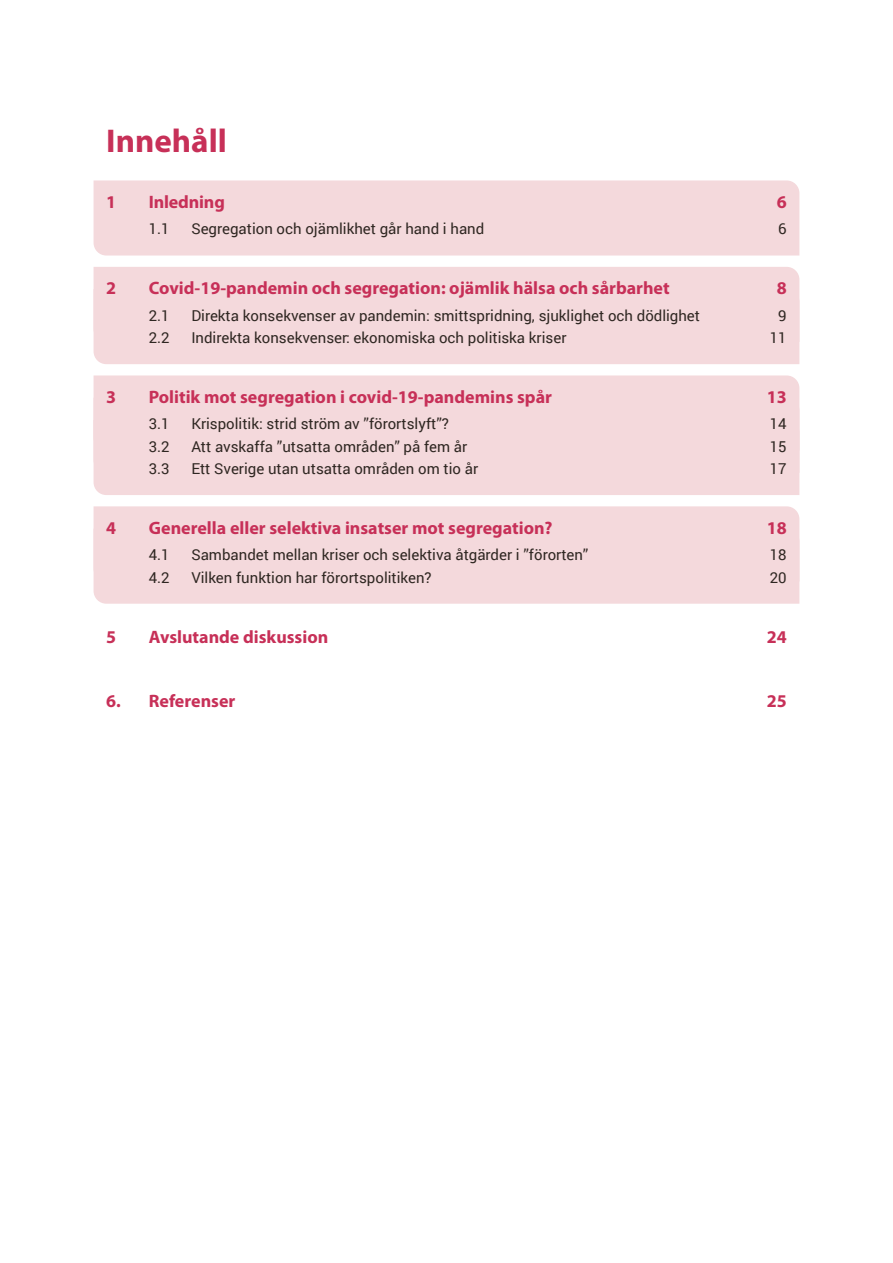
<style>
.page{position:relative;width:893px;height:1263px;background:#fff}
.page>*{position:absolute;margin:0;border:0;box-sizing:border-box;transform-origin:0 0}
.R_TOC{font:700 33px "Myriad Pro";color:#c73058}
.t1{font:700 18px "Myriad Pro";color:#c73058}
.t2{font:15px "Roboto";color:#2f2722}
</style>
<div class="page">
<div style="left:94px;top:180px;width:705px;height:76px;background:#f4d9dc"></div>
<div style="left:94px;top:267px;width:705px;height:22px;background:#f4d9dc"></div>
<div style="left:94px;top:289px;width:705px;height:75px;background:#f4d9dc"></div>
<div style="left:94px;top:375px;width:705px;height:23px;background:#f4d9dc"></div>
<div style="left:94px;top:398px;width:705px;height:22px;background:#f4d9dc"></div>
<div style="left:94px;top:420px;width:705px;height:75px;background:#f4d9dc"></div>
<div style="left:94px;top:506px;width:705px;height:23px;background:#f4d9dc"></div>
<div style="left:94px;top:529px;width:705px;height:75px;background:#f4d9dc"></div>
<p class="R_TOC" style="left:106px;top:120px;width:122px">Innehåll</p>
<p class="t1" style="left:106px;top:190px;width:11px">1</p>
<p class="t1" style="left:149px;top:190px;width:78px">Inledning</p>
<p class="t1" style="left:777px;top:190px;width:11px">6</p>
<p class="t2" style="left:149px;top:219px;width:22px">1.1</p>
<p class="t2" style="left:191px;top:219px;width:294px">Segregation och ojämlikhet går hand i hand</p>
<p class="t2" style="left:778px;top:219px;width:10px">6</p>
<p class="t1" style="left:106px;top:276px;width:11px">2</p>
<p class="t1" style="left:149px;top:276px;width:522px">Covid-19-pandemin och segregation: ojämlik hälsa och sårbarhet</p>
<p class="t1" style="left:777px;top:276px;width:11px">8</p>
<p class="t2" style="left:149px;top:305px;width:22px">2.1</p>
<p class="t2" style="left:191px;top:305px;width:510px">Direkta konsekvenser av pandemin: smittspridning, sjuklighet och dödlighet</p>
<p class="t2" style="left:778px;top:305px;width:10px">9</p>
<p class="t2" style="left:149px;top:327px;width:22px">2.2</p>
<p class="t2" style="left:191px;top:327px;width:377px">Indirekta konsekvenser: ekonomiska och politiska kriser</p>
<p class="t2" style="left:770px;top:327px;width:18px">11</p>
<p class="t1" style="left:106px;top:385px;width:11px">3</p>
<p class="t1" style="left:149px;top:385px;width:405px">Politik mot segregation i covid-19-pandemins spår</p>
<p class="t1" style="left:767px;top:385px;width:21px">13</p>
<p class="t2" style="left:149px;top:414px;width:22px">3.1</p>
<p class="t2" style="left:191px;top:414px;width:259px">Krispolitik: strid ström av ”förortslyft”?</p>
<p class="t2" style="left:770px;top:414px;width:18px">14</p>
<p class="t2" style="left:149px;top:436px;width:22px">3.2</p>
<p class="t2" style="left:191px;top:436px;width:277px">Att avskaffa ”utsatta områden” på fem år</p>
<p class="t2" style="left:770px;top:436px;width:18px">15</p>
<p class="t2" style="left:149px;top:458px;width:22px">3.3</p>
<p class="t2" style="left:191px;top:458px;width:288px">Ett Sverige utan utsatta områden om tio år</p>
<p class="t2" style="left:770px;top:458px;width:18px">17</p>
<p class="t1" style="left:106px;top:516px;width:11px">4</p>
<p class="t1" style="left:149px;top:516px;width:405px">Generella eller selektiva insatser mot segregation?</p>
<p class="t1" style="left:767px;top:516px;width:21px">18</p>
<p class="t2" style="left:149px;top:544px;width:22px">4.1</p>
<p class="t2" style="left:191px;top:544px;width:399px">Sambandet mellan kriser och selektiva åtgärder i ”förorten”</p>
<p class="t2" style="left:770px;top:544px;width:18px">18</p>
<p class="t2" style="left:149px;top:567px;width:22px">4.2</p>
<p class="t2" style="left:191px;top:567px;width:242px">Vilken funktion har förortspolitiken?</p>
<p class="t2" style="left:770px;top:567px;width:18px">20</p>
<p class="t1" style="left:106px;top:625px;width:11px">5</p>
<p class="t1" style="left:149px;top:625px;width:181px">Avslutande diskussion</p>
<p class="t1" style="left:767px;top:625px;width:21px">24</p>
<p class="t1" style="left:106px;top:689px;width:131px">6. Referenser</p>
<p class="t1" style="left:767px;top:689px;width:21px">25</p>
</div>
